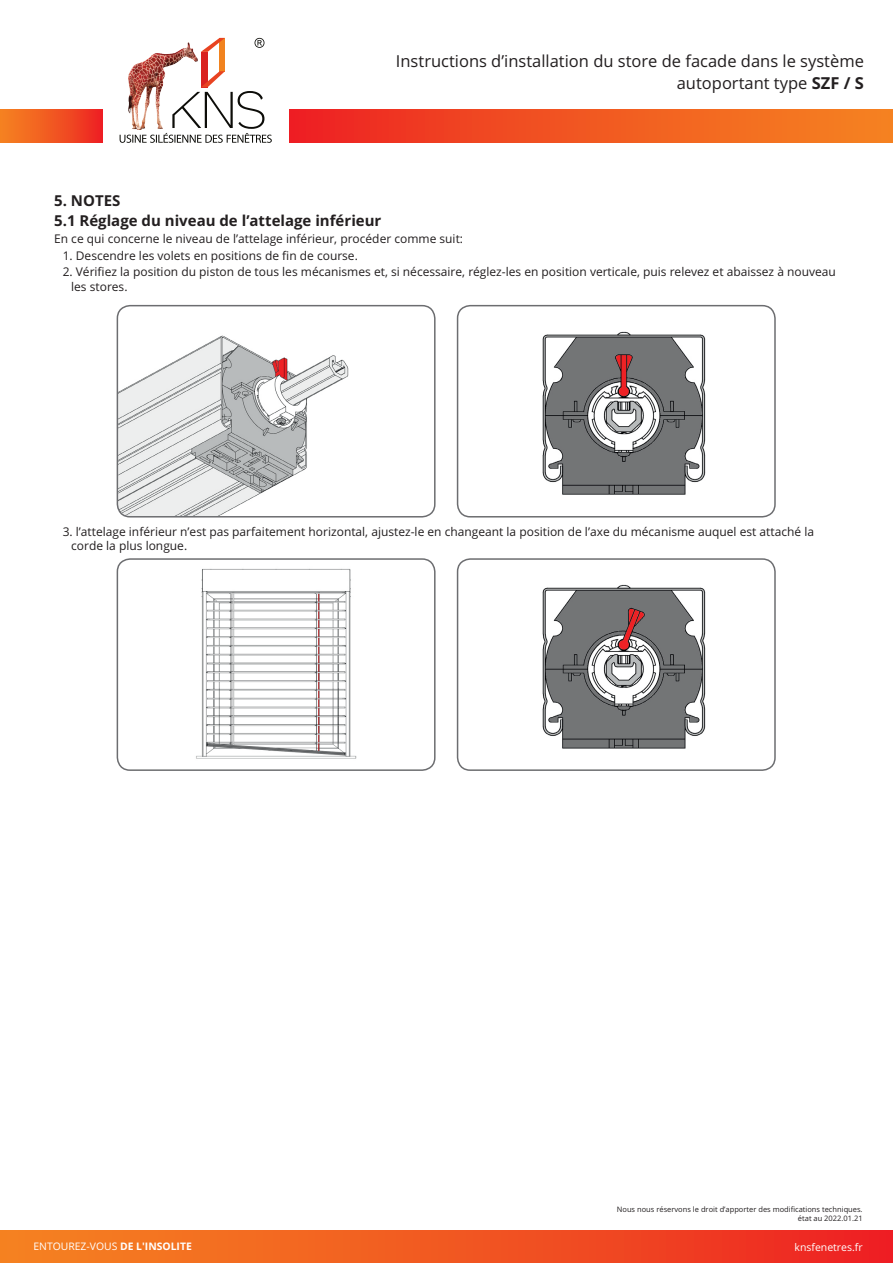
<style>
.page{position:relative;width:893px;height:1263px;background:#fff}
.page>*{position:absolute;margin:0;border:0;box-sizing:border-box;transform-origin:0 0}
.t1{font:16.5px/22.5px "Open Sans";color:#231f20;text-align:right}
.t2{font:700 15px/20.4px "Open Sans";color:#231f20}
.t3{font:12px/14.5px "Open Sans";color:#231f20}
.t4{font:10.5px "Open Sans";color:#fff}
.t5{font:10.35px "Open Sans";color:#fff}
.t6{font:7.5px/9.1px "Open Sans";color:#231f20;text-align:right}
.s1{font-weight:700}
</style>
<div class="page">
<div style="left:289px;top:110px;width:604px;height:33px;background:linear-gradient(to right,#ed2423,#f58721)"></div>
<div style="left:0;top:110px;width:102px;height:33px;background:linear-gradient(to right,#f58621,#ed2623)"></div>
<svg style="left:120px;top:38px;width:152px;height:105px"></svg>
<img style="left:128px;top:42px;width:69px;height:87px">
<div style="left:0;top:1231px;width:893px;height:32px;background:linear-gradient(to right,#f58721,#ed2423)"></div>
<img style="left:117px;top:306px;width:318px;height:211px">
<div style="left:117px;top:305px;width:319px;height:212px;border:2px solid #6c6d70;border-radius:13px"></div>
<img style="left:458px;top:306px;width:317px;height:211px">
<div style="left:457px;top:305px;width:319px;height:212px;border:2px solid #6c6d70;border-radius:13px"></div>
<img style="left:117px;top:561px;width:316px;height:209px">
<div style="left:117px;top:558px;width:319px;height:213px;border:2px solid #6c6d70;border-radius:13px"></div>
<img style="left:458px;top:561px;width:317px;height:209px">
<div style="left:457px;top:558px;width:319px;height:213px;border:2px solid #6c6d70;border-radius:13px"></div>
<h1 class="t1" style="left:396px;top:51px;width:470px">Instructions d’installation du store de facade dans le système autoportant type <span class="s1">SZF / S</span></h1>
<p class="t2" style="left:54px;top:192px;width:329px">5. NOTES<br>5.1 Réglage du niveau de l’attelage inférieur</p>
<p class="t3" style="left:54px;top:233px;width:410px">En ce qui concerne le niveau de l’attelage inférieur, procéder comme suit:</p>
<p class="t3" style="left:63px;top:249px;width:297px">1. Descendre les volets en positions de fin de course.</p>
<p class="t3" style="left:71px;top:266px;width:766px;text-indent:-9px">2. Vérifiez la position du piston de tous les mécanismes et, si nécessaire, réglez-les en position verticale, puis relevez et abaissez à nouveau les stores.</p>
<p class="t3" style="left:71px;top:525px;width:744px;text-indent:-9px">3. l’attelage inférieur n’est pas parfaitement horizontal, ajustez-le en changeant la position de l’axe du mécanisme auquel est attaché la corde la plus longue.</p>
<p class="t6" style="left:617px;top:1205px;width:247px">Nous nous réservons le droit d’apporter des modifications techniques. état au 2022.01.21</p>
<p class="t5" style="left:33px;top:1242px;width:160px">ENTOUREZ-VOUS <span class="s1">DE L'INSOLITE</span></p>
<p class="t4" style="left:794px;top:1242px;width:70px">knsfenetres.fr</p>
</div>
